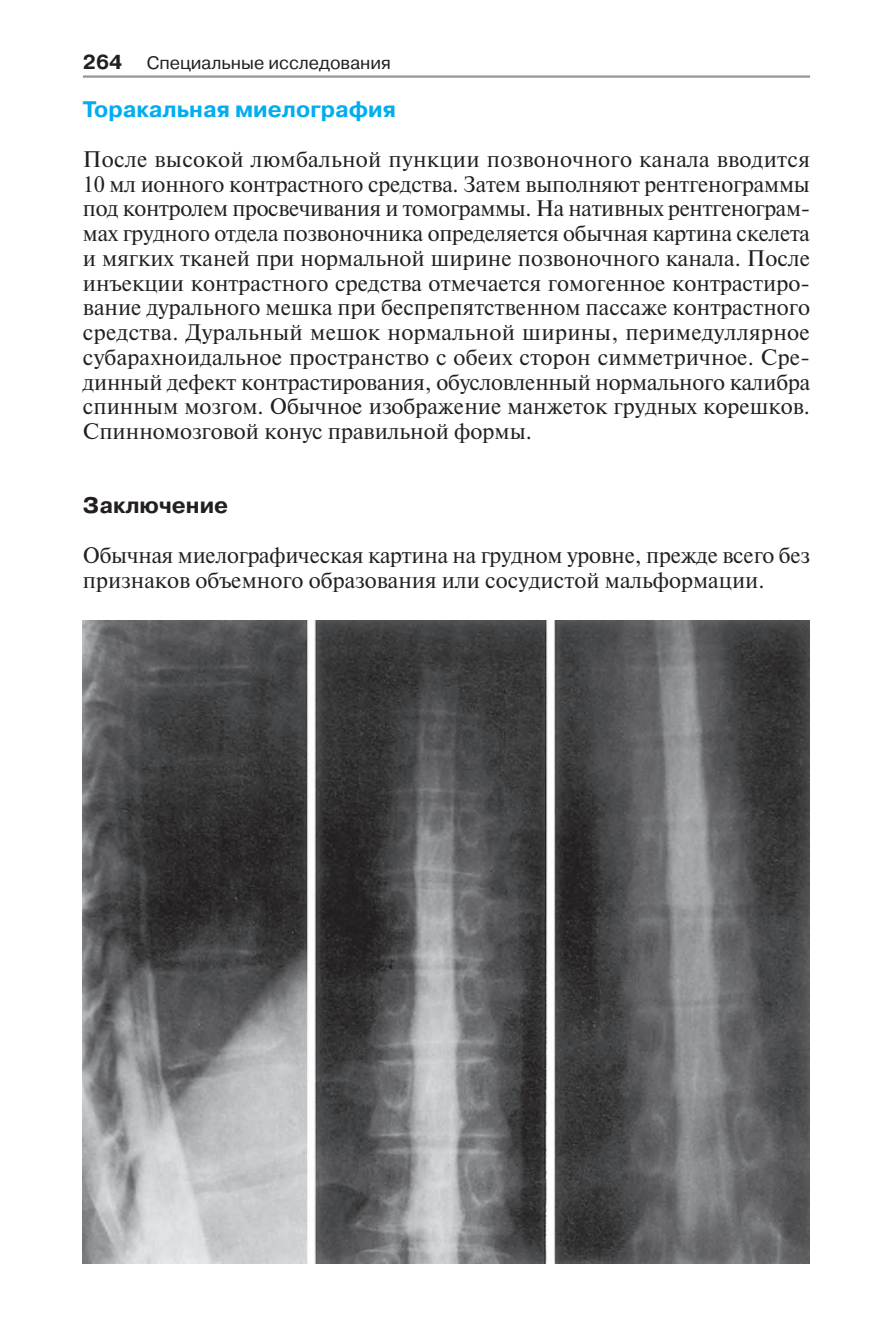
<style>
.page{position:relative;width:893px;height:1340px;background:#fff}
.page>*{position:absolute;margin:0;border:0;box-sizing:border-box;transform-origin:0 0}
.t1{font:22.5px/24.8px "Newton C";color:#231f20;text-align:justify}
.t2{font:700 22.5px "Pragmatica C";color:#00aeef}
.t3{font:700 22.5px "Pragmatica C";color:#231f20}
.t4{font:18px "Pragmatica C";color:#231f20}
.s1{font-weight:700;font-size:20.25px}
</style>
<div class="page">
<hr style="left:83px;top:75px;width:727px;height:3px;background:#939598">
<img style="left:83px;top:620px;width:727px;height:643px">
<p class="t4" style="left:83px;top:56px;width:310px"><span class="s1">264</span> Специальные исследования</p>
<p class="t2" style="left:83px;top:101px;width:315px">Торакальная миелография</p>
<p class="t1" style="left:83px;top:148px;width:729px">После высокой люмбальной пункции позвоночного канала вводится 10 мл ионного контрастного средства. Затем выполняют рентгенограммы под контролем просвечивания и томограммы. На нативных рентгенограм&shy;мах грудного отдела позвоночника определяется обычная картина скелета и мягких тканей при нормальной ширине позвоночного канала. После инъекции контрастного средства отмечается гомогенное контрастиро&shy;вание дурального мешка при беспрепятственном пассаже контрастного средства. Дуральный мешок нормальной ширины, перимедуллярное субарахноидальное пространство с обеих сторон симметричное. Сре&shy;динный дефект контрастирования, обусловленный нормального калибра спинным мозгом. Обычное изображение манжеток грудных корешков.<br>Спинномозговой конус правильной формы.</p>
<p class="t3" style="left:83px;top:497px;width:147px">Заключение</p>
<p class="t1" style="left:83px;top:544px;width:729px">Обычная миелографическая картина на грудном уровне, прежде всего без признаков объемного образования или сосудистой мальформации.</p>
</div>
